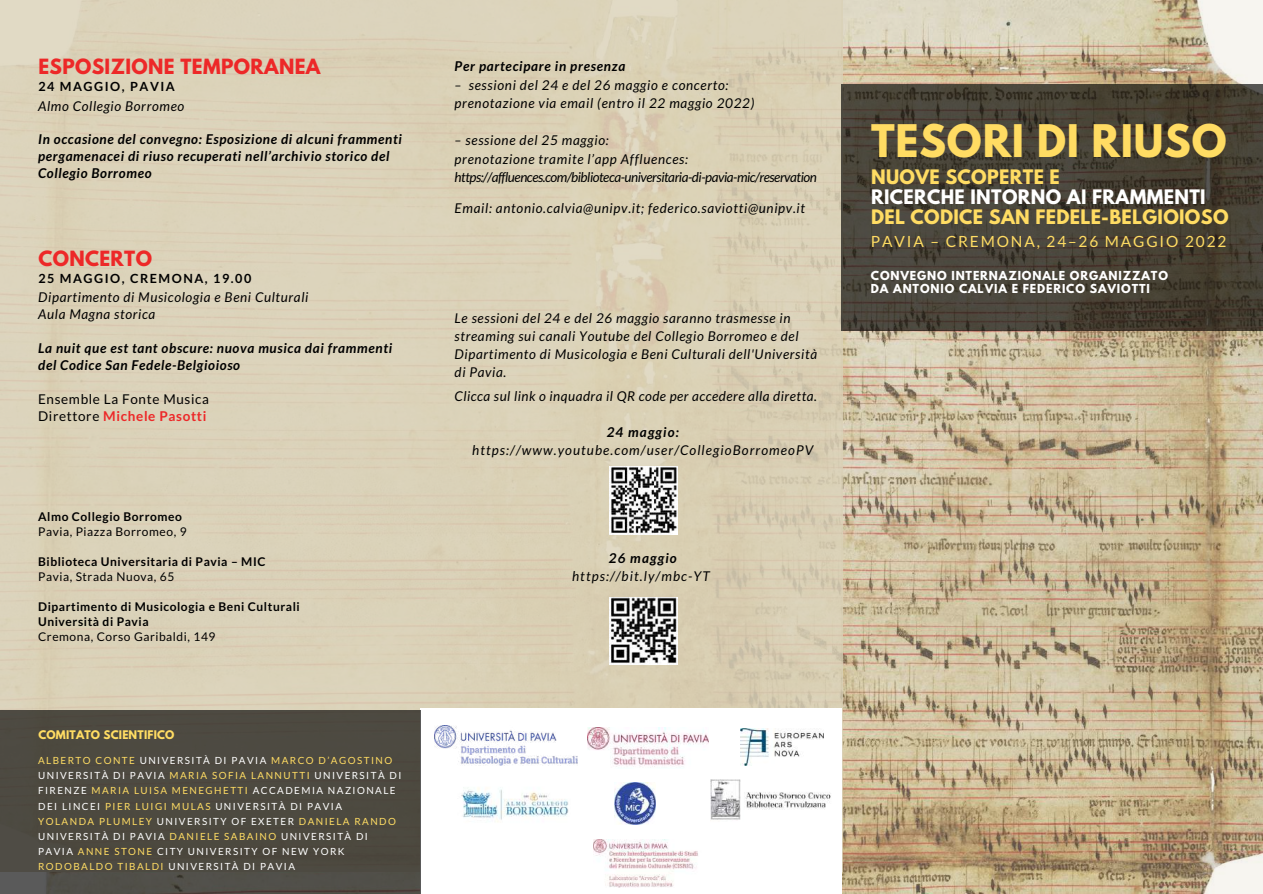
<style>
.page{position:relative;width:1263px;height:894px;background:#fff}
.page>*{position:absolute;margin:0;border:0;box-sizing:border-box;transform-origin:0 0}
.t1{font:700 39.75px "League Spartan";letter-spacing:.02em;color:#ffdc63}
.t2{font:700 18.6px "League Spartan";letter-spacing:.02em;color:#ed2828}
.t3{font:700 17.7px "League Spartan";letter-spacing:.02em;color:#ffdc63}
.t4{font:700 17.7px "League Spartan";letter-spacing:.02em;color:#fff}
.t5{font:15.45px "Lato";letter-spacing:.12em;color:#ffdc63}
.t6{font:italic 13.5px/18px "Lato";letter-spacing:.05em;color:#000}
.t7{font:italic 700 13.5px/16.8px "Lato";letter-spacing:.05em;color:#000}
.t8{font:italic 13.5px/18.6px "Lato";letter-spacing:-.035em;color:#000}
.t9{font:italic 13.5px "Lato";letter-spacing:.08em;color:#000}
.t10{font:13.5px/16.8px "Lato";letter-spacing:.045em;color:#000}
.t11{font:italic 700 13.5px "Lato";letter-spacing:.08em;color:#000}
.t12{font:700 12.6px "Lato";letter-spacing:.12em;color:#000}
.t13{font:700 12px/15px "Lato";letter-spacing:.045em;color:#000}
.t14{font:12px "Lato";letter-spacing:.045em;color:#000}
.t15{font:700 10.95px/13.8px "League Spartan";letter-spacing:.075em;color:#fff}
.t16{font:700 10.5px "League Spartan";letter-spacing:.02em;color:#ffdc63}
.t17{font:9.9px/15.1px "Lato";letter-spacing:.145em;color:#fff}
.s1{font-weight:700;color:#ed2828}
.s2{color:#ffdc63}
</style>
<div class="page">
<img style="left:842px;top:0;width:421px;height:893px">
<div style="left:0;top:0;width:842px;height:871px;background:#dad1b7"></div>
<img style="left:609px;top:597px;width:69px;height:67px">
<img style="left:609px;top:466px;width:69px;height:68px">
<svg style="left:841px;top:84px;width:422px;height:246px;background:#464034"></svg>
<div style="left:420px;top:707px;width:422px;height:186px;background:#fff"></div>
<img style="left:711px;top:780px;width:120px;height:40px">
<img style="left:461px;top:787px;width:108px;height:35px">
<img style="left:587px;top:727px;width:122px;height:40px">
<img style="left:614px;top:782px;width:42px;height:42px">
<img style="left:434px;top:725px;width:143px;height:40px">
<img style="left:741px;top:728px;width:83px;height:37px">
<img style="left:593px;top:839px;width:105px;height:48px">
<img style="left:710px;top:779px;width:30px;height:40px">
<div style="left:0;top:710px;width:421px;height:183px;background:#4d4a40"></div>
<h2 class="t2" style="left:38px;top:57px;width:284px">ESPOSIZIONE TEMPORANEA</h2>
<p class="t12" style="left:38px;top:78px;width:138px">24 MAGGIO, PAVIA</p>
<p class="t6" style="left:38px;top:96px;width:148px">Almo Collegio Borromeo</p>
<p class="t7" style="left:38px;top:131px;width:365px">In occasione del convegno: Esposizione di alcuni frammenti pergamenacei di riuso recuperati nell’archivio storico del<br>Collegio Borromeo</p>
<h2 class="t2" style="left:38px;top:249px;width:115px">CONCERTO</h2>
<p class="t12" style="left:38px;top:270px;width:214px">25 MAGGIO, CREMONA, 19.00</p>
<p class="t6" style="left:38px;top:289px;width:272px;line-height:16.8px">Dipartimento di Musicologia e Beni Culturali<br>Aula Magna storica</p>
<p class="t7" style="left:38px;top:339px;width:356px">La nuit que est tant obscure: nuova musica dai frammenti del Codice San Fedele-Belgioioso</p>
<p class="t10" style="left:38px;top:390px;width:172px">Ensemble La Fonte Musica<br>Direttore <span class="s1">Michele Pasotti</span></p>
<p class="t13" style="left:38px;top:509px;width:145px">Almo Collegio Borromeo</p>
<p class="t14" style="left:38px;top:524px;width:150px">Pavia, Piazza Borromeo, 9</p>
<p class="t13" style="left:38px;top:554px;width:229px">Biblioteca Universitaria di Pavia – MIC</p>
<p class="t14" style="left:38px;top:569px;width:138px">Pavia, Strada Nuova, 65</p>
<p class="t13" style="left:38px;top:598px;width:263px">Dipartimento di Musicologia e Beni Culturali<br>Università di Pavia</p>
<p class="t14" style="left:38px;top:629px;width:179px">Cremona, Corso Garibaldi, 149</p>
<p class="t16" style="left:38px;top:729px;width:138px">COMITATO SCIENTIFICO</p>
<p class="t17" style="left:38px;top:752px;width:365px"><span class="s2">ALBERTO CONTE</span> UNIVERSITÀ DI PAVIA <span class="s2">MARCO D’AGOSTINO </span>UNIVERSITÀ DI PAVIA <span class="s2">MARIA SOFIA LANNUTTI</span> UNIVERSITÀ DI FIRENZE <span class="s2">MARIA LUISA MENEGHETTI</span> ACCADEMIA NAZIONALE DEI LINCEI <span class="s2">PIER LUIGI MULAS</span> UNIVERSITÀ DI PAVIA<br><span class="s2">YOLANDA PLUMLEY</span> UNIVERSITY OF EXETER <span class="s2">DANIELA RANDO </span>UNIVERSITÀ DI PAVIA <span class="s2">DANIELE SABAINO</span> UNIVERSITÀ DI PAVIA <span class="s2">ANNE STONE</span> CITY UNIVERSITY OF NEW YORK <span class="s2">RODOBALDO TIBALDI</span> UNIVERSITÀ DI PAVIA</p>
<p class="t7" style="left:455px;top:57px;width:172px">Per partecipare in presenza</p>
<p class="t6" style="left:455px;top:75px;width:301px;line-height:18.6px">– sessioni del 24 e del 26 maggio e concerto: prenotazione via email (entro il 22 maggio 2022)</p>
<p class="t8" style="left:455px;top:131px;width:364px">– sessione del 25 maggio:<br>prenotazione tramite l’app Affluences: https://affluences.com/biblioteca-universitaria-di-pavia-mic/reservation</p>
<p class="t6" style="left:455px;top:198px;width:352px">Email: antonio.calvia@unipv.it; federico.saviotti@unipv.it</p>
<p class="t6" style="left:455px;top:308px;width:364px">Le sessioni del 24 e del 26 maggio saranno trasmesse in streaming sui canali Youtube del Collegio Borromeo e del Dipartimento di Musicologia e Beni Culturali dell'Università di Pavia.</p>
<p class="t6" style="left:455px;top:387px;width:364px">Clicca sul link o inquadra il QR code per accedere alla diretta.</p>
<p class="t11" style="left:607px;top:424px;width:74px">24 maggio:</p>
<p class="t9" style="left:472px;top:442px;width:343px">https://www.youtube.com/user/CollegioBorromeoPV</p>
<p class="t11" style="left:609px;top:550px;width:69px">26 maggio</p>
<p class="t9" style="left:572px;top:568px;width:139px">https://bit.ly/mbc-YT</p>
<h1 class="t1" style="left:871px;top:121px;width:357px">TESORI DI RIUSO</h1>
<h3 class="t3" style="left:871px;top:168px;width:190px">NUOVE SCOPERTE E</h3>
<h3 class="t4" style="left:871px;top:188px;width:336px">RICERCHE INTORNO AI FRAMMENTI</h3>
<h3 class="t3" style="left:871px;top:208px;width:359px">DEL CODICE SAN FEDELE-BELGIOIOSO</h3>
<p class="t5" style="left:871px;top:232px;width:357px">PAVIA – CREMONA, 24–26 MAGGIO 2022</p>
<p class="t15" style="left:871px;top:270px;width:299px">CONVEGNO INTERNAZIONALE ORGANIZZATO<br>DA ANTONIO CALVIA E FEDERICO SAVIOTTI</p>
</div>
